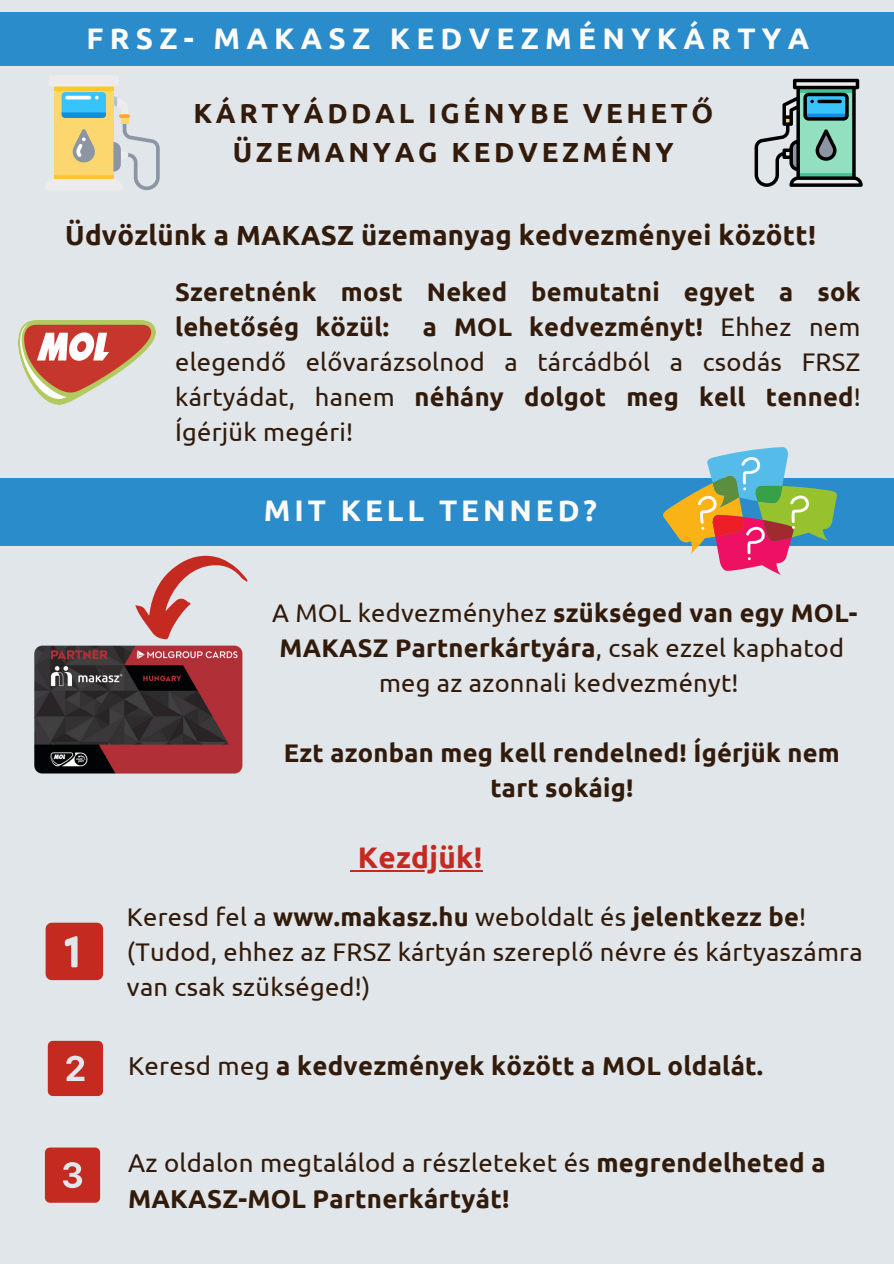
<style>
.page{position:relative;width:894px;height:1264px;background:#fff}
.page>*{position:absolute;margin:0;border:0;box-sizing:border-box;transform-origin:0 0}
.t1{font:700 29.7px "Ubuntu";letter-spacing:.21em;color:#fdfbf8}
.t2{font:700 29.7px "Ubuntu";letter-spacing:.13em;color:#fdfbf8}
.t3{font:700 29.7px "Ubuntu";letter-spacing:.01em;color:#c42a20}
.t4{font:700 27.6px "Ubuntu";letter-spacing:.01em;color:#321b0a}
.t5{font:700 27.6px/38.2px "Ubuntu";letter-spacing:.13em;color:#321b0a;text-align:center}
.t6{font:700 25.8px/35.4px "Ubuntu";letter-spacing:.01em;color:#321b0a}
.t7{font:25.5px/35.1px "Ubuntu";letter-spacing:.01em;color:#321b0a;text-align:center}
.t8{font:700 25.5px/35.1px "Ubuntu";letter-spacing:.01em;color:#321b0a;text-align:center}
.s1{font-weight:700}
.s2{font-weight:400}
</style>
<div class="page">
<div style="left:0;top:0;width:893px;height:1263px;background:#e1e6eb"></div>
<svg style="left:46px;top:922px;width:57px;height:58px;background:#c63b32"></svg>
<svg style="left:48px;top:1040px;width:55px;height:56px;background:#c63c34"></svg>
<svg style="left:45px;top:1147px;width:55px;height:55px;background:#c63c34"></svg>
<div style="left:0;top:12px;width:893px;height:54px;background:#2a8ccb"></div>
<div style="left:0;top:478px;width:893px;height:67px;background:#2a8ccb"></div>
<div style="left:54px;top:81px;width:59px;height:104px;background:linear-gradient(to right,#f5d675,#ffd76e)"></div>
<svg style="left:54px;top:86px;width:59px;height:4px"></svg>
<div style="left:49px;top:75px;width:70px;height:11px;background:#ececec;border-radius:2px"></div>
<div style="left:62px;top:92px;width:44px;height:26px;background:linear-gradient(to right,#39c3fc,#39c3fc);border-radius:4px"></div>
<svg style="left:45px;top:96px;width:115px;height:94px"></svg>
<svg style="left:754px;top:79px;width:108px;height:108px"></svg>
<img style="left:19px;top:321px;width:136px;height:83px">
<img style="left:34px;top:645px;width:209px;height:129px">
<svg style="left:661px;top:447px;width:176px;height:128px"></svg>
<svg style="left:135px;top:556px;width:112px;height:83px"></svg>
<hr style="left:358px;top:869px;width:124px;height:2px;background:#c42a20">
<p class="t1" style="left:86px;top:21px;width:724px">FRSZ- MAKASZ KEDVEZMÉNYKÁRTYA</p>
<p class="t5" style="left:193px;top:94px;width:521px">KÁRTYÁDDAL IGÉNYBE VEHETŐ<br>ÜZEMANYAG KEDVEZMÉNY</p>
<p class="t4" style="left:65px;top:219px;width:752px">Üdvözlünk a MAKASZ üzemanyag kedvezményei között!</p>
<p class="t8" style="left:175px;top:274px;width:686px;text-align:left">Szeretnénk most Neked bemutatni egyet a sok lehetőség közül:</p>
<p class="t7" style="left:175px;top:309px;width:687px;text-align:justify;text-indent:247px"><span class="s1">a MOL kedvezményt!</span> Ehhez nem elegendő elővarázsolnod a tárcádból a csodás FRSZ kártyádat, hanem <span class="s1">néhány dolgot meg kell tenned</span>!<br>Ígérjük megéri!</p>
<p class="t2" style="left:264px;top:493px;width:334px">MIT KELL TENNED?</p>
<p class="t7" style="left:272px;top:594px;width:586px">A MOL kedvezményhez <span class="s1">szükséged van egy MOL-<br>MAKASZ Partnerkártyára</span>, csak ezzel kaphatod meg az azonnali kedvezményt!</p>
<p class="t8" style="left:284px;top:735px;width:557px">Ezt azonban meg kell rendelned! Ígérjük nem tart sokáig!</p>
<p class="t3" style="left:358px;top:840px;width:126px">Kezdjük!</p>
<p class="t7" style="left:127px;top:899px;width:737px;text-align:left">Keresd fel a <span class="s1">www.makasz.hu</span> weboldalt és <span class="s1">jelentkezz be</span>! (Tudod, ehhez az FRSZ kártyán szereplő névre és kártyaszámra van csak szükséged!)</p>
<p class="t6" style="left:128px;top:1048px;width:636px"><span class="s2">Keresd meg</span> a kedvezmények között a MOL oldalát.</p>
<p class="t6" style="left:128px;top:1145px;width:699px"><span class="s2">Az oldalon megtalálod a részleteket és</span> megrendelheted a<br>MAKASZ-MOL Partnerkártyát!</p>
</div>
